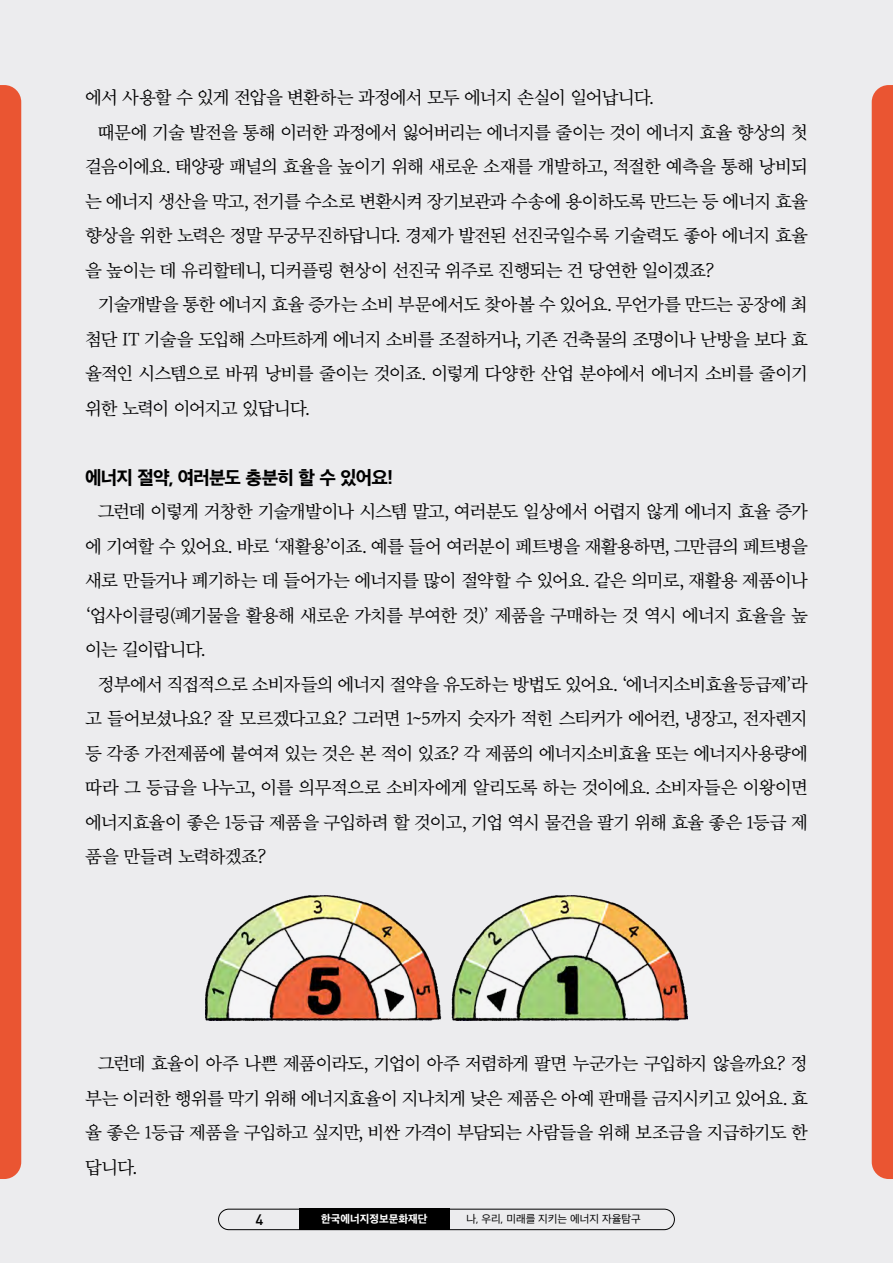
<style>
.page{position:relative;width:893px;height:1263px;background:#ececee}
.page>*{position:absolute;margin:0;border:0;box-sizing:border-box;transform-origin:0 0}
.t1{font:18px/34.5px "SD Myeongjo Neoa c Rg";letter-spacing:-.055em;color:#000;text-align:justify}
.t2{font:18px "SD Gothic Neoa h Ex Bd";letter-spacing:-.05em;color:#000}
.t3{font:500 15px "DIN Pro";color:#000}
.t4{font:10.5px "SD Gothic Neoa d Rg";color:#000}
.t5{font:10.5px "SD Gothic Neoa h Ex Bd";color:#fff}
</style>
<div class="page">
<div style="left:218px;top:1209px;width:457px;height:21px;border:1px solid #000;border-radius:10px"></div>
<div style="left:299px;top:1209px;width:150px;height:21px;background:#000"></div>
<div style="left:0;top:85px;width:21px;height:1094px;background:#ea5532"></div>
<div style="left:872px;top:85px;width:21px;height:1094px;background:#ea5532"></div>
<img style="left:205px;top:895px;width:482px;height:126px">
<p class="t1" style="left:85px;top:81px;width:570px">에서 사용할 수 있게 전압을 변환하는 과정에서 모두 에너지 손실이 일어납니다.</p>
<p class="t1" style="left:98px;top:116px;width:712px">때문에 기술 발전을 통해 이러한 과정에서 잃어버리는 에너지를 줄이는 것이 에너지 효율 향상의 첫</p>
<p class="t1" style="left:85px;top:150px;width:724px">걸음이에요. 태양광 패널의 효율을 높이기 위해 새로운 소재를 개발하고, 적절한 예측을 통해 낭비되</p>
<p class="t1" style="left:85px;top:185px;width:724px">는 에너지 생산을 막고, 전기를 수소로 변환시켜 장기보관과 수송에 용이하도록 만드는 등 에너지 효율</p>
<p class="t1" style="left:85px;top:219px;width:724px">향상을 위한 노력은 정말 무궁무진하답니다. 경제가 발전된 선진국일수록 기술력도 좋아 에너지 효율</p>
<p class="t1" style="left:85px;top:254px;width:631px">을 높이는 데 유리할테니, 디커플링 현상이 선진국 위주로 진행되는 건 당연한 일이겠죠?</p>
<p class="t1" style="left:98px;top:288px;width:712px">기술개발을 통한 에너지 효율 증가는 소비 부문에서도 찾아볼 수 있어요. 무언가를 만드는 공장에 최</p>
<p class="t1" style="left:85px;top:323px;width:724px">첨단 IT 기술을 도입해 스마트하게 에너지 소비를 조절하거나, 기존 건축물의 조명이나 난방을 보다 효</p>
<p class="t1" style="left:85px;top:357px;width:724px">율적인 시스템으로 바꿔 낭비를 줄이는 것이죠. 이렇게 다양한 산업 분야에서 에너지 소비를 줄이기</p>
<p class="t1" style="left:85px;top:392px;width:226px">위한 노력이 이어지고 있답니다.</p>
<p class="t2" style="left:85px;top:468px;width:309px">에너지 절약, 여러분도 충분히 할 수 있어요!</p>
<p class="t1" style="left:85px;top:495px;width:724px;text-indent:13px">그런데 이렇게 거창한 기술개발이나 시스템 말고, 여러분도 일상에서 어렵지 않게 에너지 효율 증가 에 기여할 수 있어요. 바로 ‘재활용’이죠. 예를 들어 여러분이 페트병을 재활용하면, 그만큼의 페트병을 새로 만들거나 폐기하는 데 들어가는 에너지를 많이 절약할 수 있어요. 같은 의미로, 재활용 제품이나 ‘업사이클링(폐기물을 활용해 새로운 가치를 부여한 것)’ 제품을 구매하는 것 역시 에너지 효율을 높 이는 길이랍니다.</p>
<p class="t1" style="left:85px;top:668px;width:724px;text-indent:13px">정부에서 직접적으로 소비자들의 에너지 절약을 유도하는 방법도 있어요. ‘에너지소비효율등급제’라 고 들어보셨나요? 잘 모르겠다고요? 그러면 1~5까지 숫자가 적힌 스티커가 에어컨, 냉장고, 전자렌지 등 각종 가전제품에 붙여져 있는 것은 본 적이 있죠? 각 제품의 에너지소비효율 또는 에너지사용량에 따라 그 등급을 나누고, 이를 의무적으로 소비자에게 알리도록 하는 것이에요. 소비자들은 이왕이면 에너지효율이 좋은 1등급 제품을 구입하려 할 것이고, 기업 역시 물건을 팔기 위해 효율 좋은 1등급 제 품을 만들려 노력하겠죠?</p>
<p class="t1" style="left:85px;top:1047px;width:724px;text-indent:13px">그런데 효율이 아주 나쁜 제품이라도, 기업이 아주 저렴하게 팔면 누군가는 구입하지 않을까요? 정 부는 이러한 행위를 막기 위해 에너지효율이 지나치게 낮은 제품은 아예 판매를 금지시키고 있어요. 효 율 좋은 1등급 제품을 구입하고 싶지만, 비싼 가격이 부담되는 사람들을 위해 보조금을 지급하기도 한 답니다.</p>
<p class="t3" style="left:255px;top:1207px;width:9px">4</p>
<p class="t5" style="left:321px;top:1214px;width:108px">한국에너지정보문화재단</p>
<p class="t4" style="left:466px;top:1214px;width:176px">나, 우리, 미래를 지키는 에너지 자율탐구</p>
</div>
